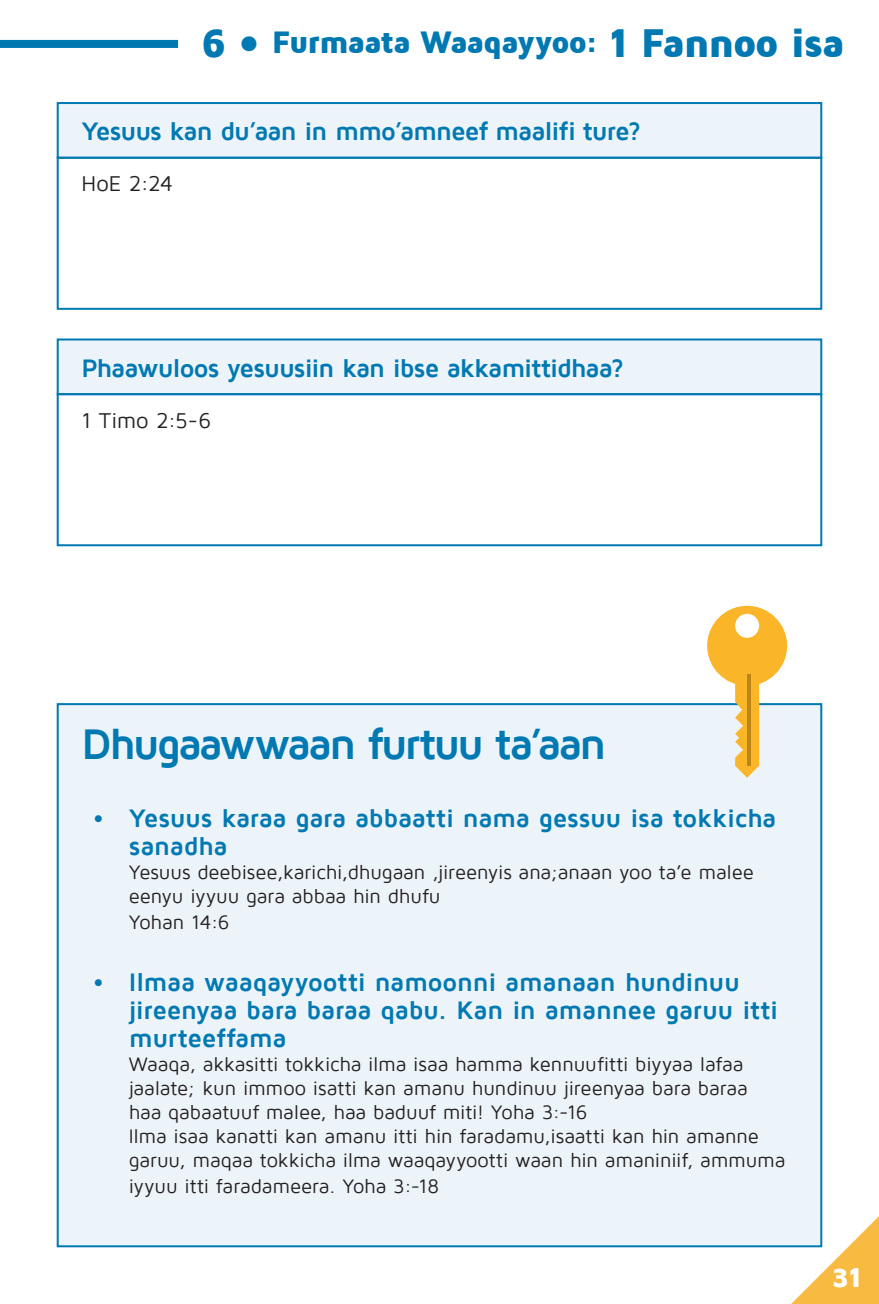
<style>
.page{position:relative;width:879px;height:1304px;background:#fff}
.page>*{position:absolute;margin:0;border:0;box-sizing:border-box;transform-origin:0 0}
.Sub_Heading{font:700 44px "Maven Pro";letter-spacing:-.065em;color:#0079b2}
.t1{font:900 32px "Maven Pro";letter-spacing:-.045em;color:#0079b2}
.t2{font:900 28px "Maven Pro";color:#fff}
.Question{font:700 26px/28px "Maven Pro";letter-spacing:-.02em;color:#0079b2}
.Question-2{font:700 26px "Maven Pro";letter-spacing:-.04em;color:#0079b2}
.t3{font:22px "Maven Pro";color:#231f20}
.t4{font:20px/24px "Maven Pro";letter-spacing:-.005em;color:#231f20}
.s1{font-size:41.2px}
</style>
<div class="page">
<div style="left:0;top:40px;width:178px;height:8px;background:#0079b2"></div>
<div style="left:56px;top:703px;width:767px;height:545px;background:#edf4f9"></div>
<svg style="left:707px;top:606px;width:80px;height:172px"></svg>
<hr style="left:747px;top:674px;width:4px;height:92px;background:#bc8515">
<div style="left:56px;top:102px;width:767px;height:54px;background:#edf4f9"></div>
<div style="left:56px;top:338px;width:767px;height:54px;background:#edf4f9"></div>
<svg style="left:56px;top:156px;width:767px;height:154px"></svg>
<svg style="left:56px;top:392px;width:767px;height:155px"></svg>
<svg style="left:747px;top:1199px;width:132px;height:105px"></svg>
<p class="t1" style="left:201px;top:25px;width:645px"><span class="s1">6 •</span> Furmaata Waaqayyoo: <span class="s1">1 Fannoo isa</span></p>
<p class="Question-2" style="left:81px;top:118px;width:561px">Yesuus kan du’aan in mmo’amneef maalifi ture?</p>
<p class="t3" style="left:81px;top:172px;width:93px">HoE 2:24</p>
<p class="Question-2" style="left:81px;top:354px;width:544px">Phaawuloos yesuusiin kan ibse akkamittidhaa?</p>
<p class="t3" style="left:81px;top:409px;width:131px">1 Timo 2:5-6</p>
<p class="Sub_Heading" style="left:81px;top:721px;width:527px">Dhugaawwaan furtuu ta’aan</p>
<p class="Question" style="left:129px;top:804px;width:649px;text-indent:-36px">• Yesuus karaa gara abbaatti nama gessuu isa tokkicha sanadha</p>
<p class="t4" style="left:129px;top:860px;width:626px">Yesuus deebisee,karichi,dhugaan ,jireenyis ana;anaan yoo ta’e malee eenyu iyyuu gara abbaa hin dhufu</p>
<p class="t4" style="left:129px;top:910px;width:102px">Yohan 14:6</p>
<p class="Question" style="left:129px;top:968px;width:651px;text-indent:-36px">• Ilmaa waaqayyootti namoonni amanaan hundinuu jireenyaa bara baraa qabu. Kan in amannee garuu itti murteeffama</p>
<p class="t4" style="left:129px;top:1052px;width:658px">Waaqa, akkasitti tokkicha ilma isaa hamma kennuufitti biyyaa lafaa jaalate; kun immoo isatti kan amanu hundinuu jireenyaa bara baraa haa qabaatuuf malee, haa baduuf miti! Yoha 3:-16<br>Ilma isaa kanatti kan amanu itti hin faradamu,isaatti kan hin amanne garuu, maqaa tokkicha ilma waaqayyootti waan hin amaniniif, ammuma</p>
<p class="t4" style="left:129px;top:1175px;width:312px">iyyuu itti faradameera. Yoha 3:-18</p>
<h3 class="t2" style="left:832px;top:1262px;width:31px">31</h3>
</div>
